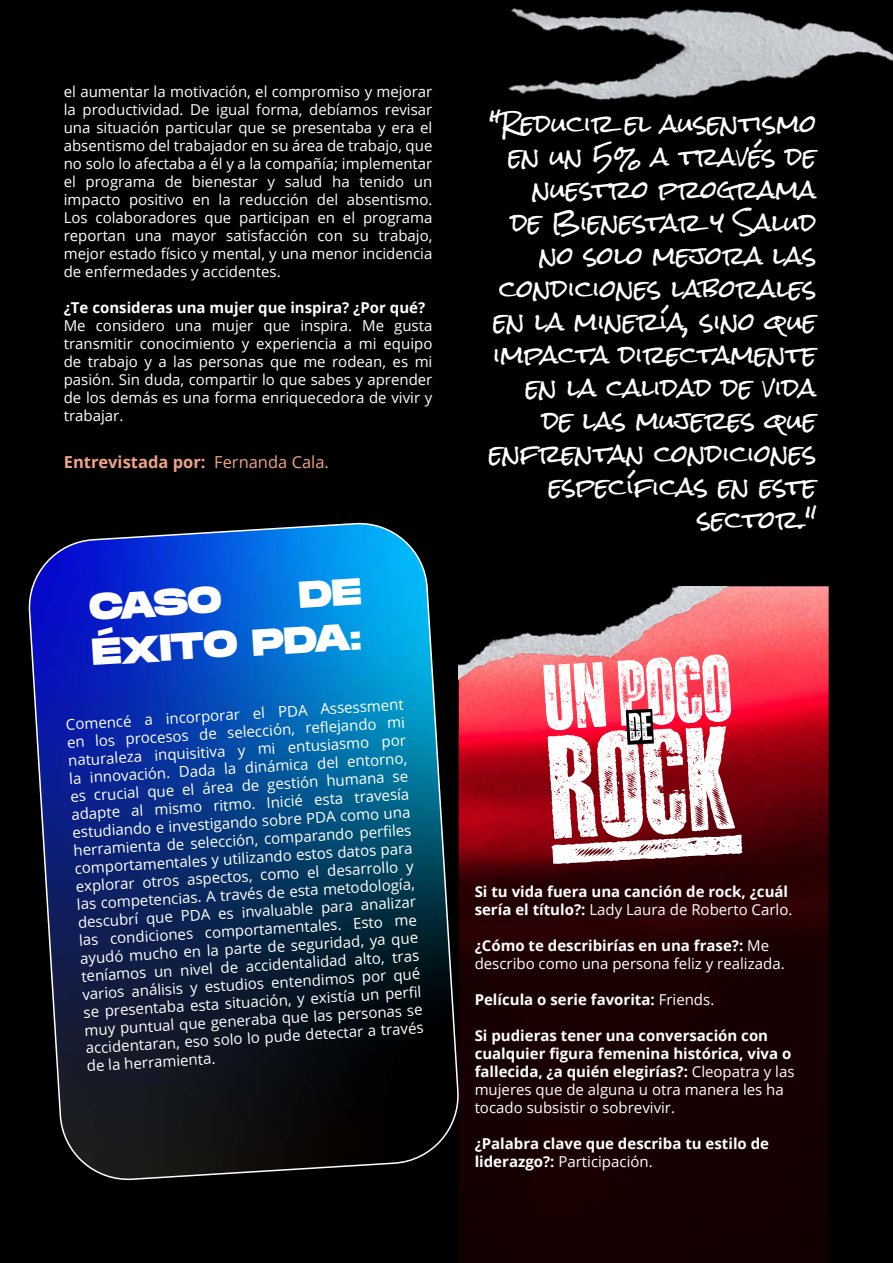
<style>
.page{position:relative;width:893px;height:1263px;background:#000}
.page>*{position:absolute;margin:0;border:0;box-sizing:border-box;transform-origin:0 0}
.t1{font:800 37.5px/46px "Monument Extended";color:#fff;text-align:right}
.t2{font:24px/33px "Rock Salt";color:#fff;text-align:right}
.t3{font:700 16.5px "Open Sans";color:#f1a484}
.t4{font:15px/18px "Open Sans";color:#fff;text-align:justify}
.t5{font:700 15px/18px "Open Sans";color:#fff}
.s1{font-weight:400}
.s2{font-weight:700}
</style>
<div class="page">
<img style="left:507px;top:8px;width:386px;height:92px">
<img style="left:459px;top:586px;width:370px;height:677px">
<img style="left:460px;top:586px;width:292px;height:101px">
<svg style="left:28px;top:522px;width:432px;height:659px"></svg>
<svg style="left:543px;top:654px;width:199px;height:210px;background:#db9aa0"></svg>
<p class="t4" style="left:64px;top:82px;width:370px">el aumentar la motivación, el compromiso y mejorar la productividad. De igual forma, debíamos revisar una situación particular que se presentaba y era el absentismo del trabajador en su área de trabajo, que no solo lo afectaba a él y a la compañía; implementar el programa de bienestar y salud ha tenido un impacto positivo en la reducción del absentismo.<br>Los colaboradores que participan en el programa reportan una mayor satisfacción con su trabajo, mejor estado físico y mental, y una menor incidencia de enfermedades y accidentes.</p>
<p class="t5" style="left:64px;top:298px;width:363px">¿Te consideras una mujer que inspira? ¿Por qué?</p>
<p class="t4" style="left:64px;top:316px;width:370px">Me considero una mujer que inspira. Me gusta transmitir conocimiento y experiencia a mi equipo de trabajo y a las personas que me rodean, es mi pasión. Sin duda, compartir lo que sabes y aprender de los demás es una forma enriquecedora de vivir y trabajar.</p>
<p class="t3" style="left:64px;top:450px;width:267px">Entrevistada por: <span class="s1">Fernanda Cala.</span></p>
<h1 class="t1" style="left:88px;top:581px;width:273px;rotate:-3deg">DE<br>ÉXITO PDA:</h1>
<p class="t4" style="left:62px;top:717px;width:343px;text-align:left;rotate:-4deg">Comencé a incorporar el PDA Assessment en los procesos de selección, refl ejando mi naturaleza inquisitiva y mi entusiasmo por la innovación. Dada la dinámica del entorno, es crucial que el área de gestión humana se adapte al mismo ritmo. Inicié esta travesía estudiando e investigando sobre PDA como una herramienta de selección, comparando perfi les comportamentales y utilizando estos datos para explorar otros aspectos, como el desarrollo y las competencias. A través de esta metodología, descubrí que PDA es invaluable para analizar las condiciones comportamentales. Esto me ayudó mucho en la parte de seguridad, ya que teníamos un nivel de accidentalidad alto, tras varios análisis y estudios entendimos por qué se presentaba esta situación, y existía un perfi l muy puntual que generaba que las personas se accidentaran, eso solo lo pude detectar a través de la herramienta.</p>
<h1 class="t1" style="left:88px;top:583px;width:134px;rotate:-3deg">CASO</h1>
<p class="t2" style="left:489px;top:108px;width:329px">"Reducir el ausentismo en un 5% a través de nuestro programa<br>de Bienestar y Salud no solo mejora las condiciones laborales en la minería, sino que impacta directamente en la calidad de vida<br>de las mujeres que enfrentan condiciones específicas en este sector."</p>
<p class="t5" style="left:475px;top:882px;width:319px">Si tu vida fuera una canción de rock, ¿cuál sería el título?: <span class="s1">Lady Laura de Roberto Carlo.</span></p>
<p class="t4" style="left:475px;top:936px;width:311px"><span class="s2">¿Cómo te describirías en una frase?:</span> Me describo como una persona feliz y realizada.</p>
<p class="t5" style="left:475px;top:990px;width:241px">Película o serie favorita: <span class="s1">Friends.</span></p>
<p class="t5" style="left:475px;top:1026px;width:321px">Si pudieras tener una conversación con cualquier figura femenina histórica, viva o fallecida, ¿a quién elegirías?: <span class="s1">Cleopatra y las mujeres que de alguna u otra manera les ha tocado subsistir o sobrevivir.</span></p>
<p class="t5" style="left:475px;top:1134px;width:296px">¿Palabra clave que describa tu estilo de liderazgo?: <span class="s1">Participación.</span></p>
</div>
